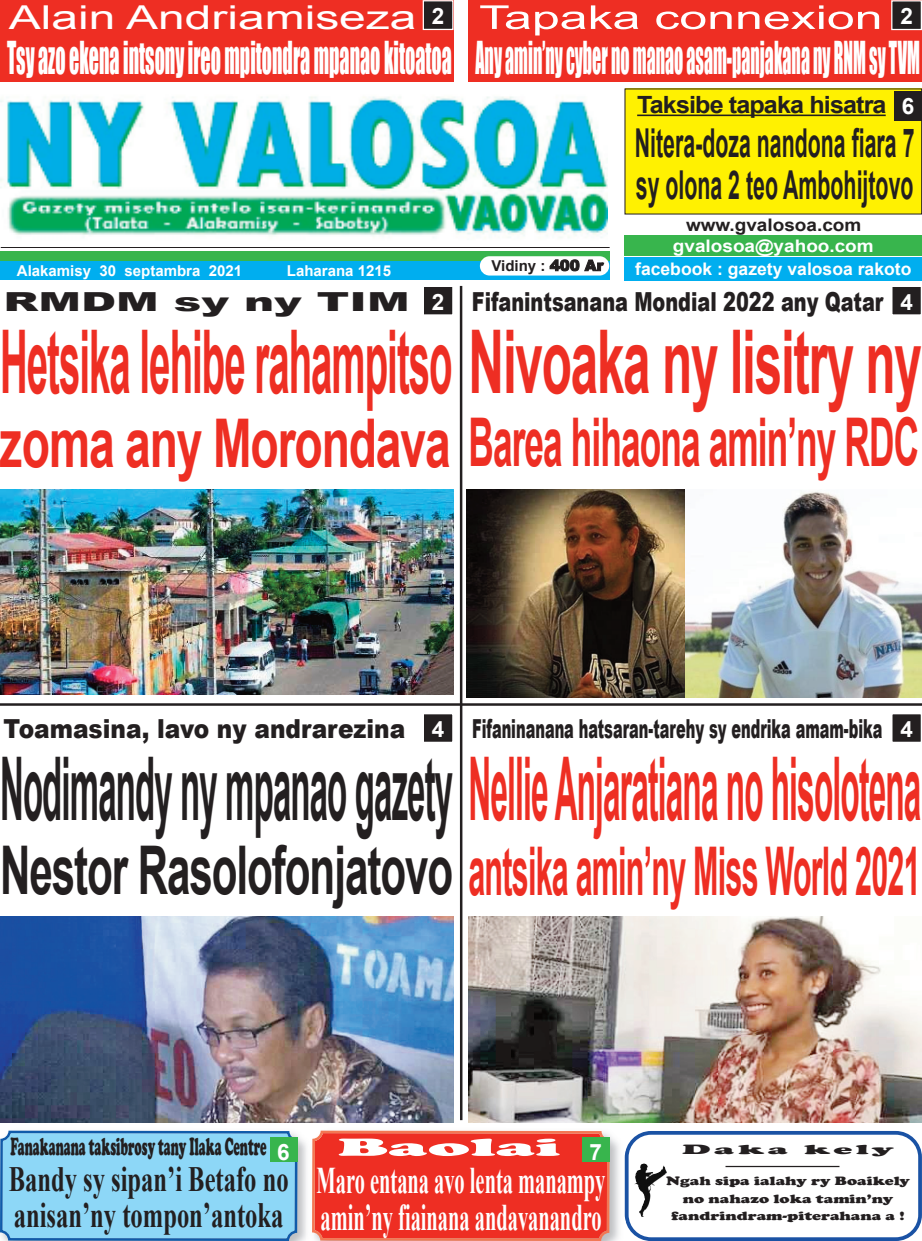
<style>
.page{position:relative;width:922px;height:1241px;background:#fff}
.page>*{position:absolute;margin:0;border:0;box-sizing:border-box;transform-origin:0 0}
.t1{font:700 88px "Arial";letter-spacing:-.025em;color:#ee2e23;scale:.36 1}
.t2{font:700 88px "Arial";letter-spacing:-.025em;color:#ee2e23;scale:.44 1}
.t3{font:700 67.25px "Arial";letter-spacing:-.025em;color:#ee2e23;scale:.45 1}
.t4{font:700 67.25px "Arial";letter-spacing:-.025em;color:#ee2e23;scale:.69 1}
.t5{font:41.62px "Impact";color:#fff;scale:.43 1}
.t6{font:41.62px "Impact";color:#fff;scale:.48 1}
.t7{font:700 39.75px/42.1px "Arial";color:#231f20;scale:.54 1}
.t8{font:700 37.5px/37.5px "Times New Roman";color:#fff;scale:.54 1}
.t9{font:700 35.5px/35.5px "Times New Roman";color:#231f20;scale:.69 1}
.t10{font:32.88px "Arial";color:#fff;scale:1.46 1}
.t11{font:32.88px "Arial";color:#fff;scale:1.52 1}
.t12{font:900 26.25px "Arial";color:#231f20;scale:.55 1}
.t13{font:900 26.25px "Arial";color:#231f20;scale:.73 1}
.t14{font:900 26.25px "Arial";color:#231f20;scale:.89 1}
.t15{font:900 26.25px "Arial";color:#231f20;scale:1.72 1}
.t16{font:900 25.62px "Cooper";color:#fff;scale:2.74 1}
.t17{font:900 25.5px "Cooper";color:#231f20;scale:.48 1}
.t18{font:700 23.75px "Arial";letter-spacing:-.035em;color:#231f20;scale:1.06 1}
.t19{font:700 22.5px "Arial";color:#fff}
.t20{font:700 17.25px "Arial";color:#fff}
.t21{font:700 17.25px "Arial";color:#fff;scale:1.1 1}
.t22{font:700 17.25px "Arial";color:#231f20;scale:1.1 1}
.t23{font:700 15px "Arial";color:#fff}
.t24{font:700 15px "Arial";color:#231f20}
.t25{font:900 13.62px "Cooper";letter-spacing:.1em;color:#231f20;scale:2.61 1}
.t26{font:900 12.5px/17.5px "Cooper";color:#231f20;text-align:center;scale:1.35 1}
.s1{font-weight:900}
.s2{color:#231f20}
</style>
<div class="page">
<div style="left:624px;top:89px;width:297px;height:125px;background:#fff101"></div>
<hr style="left:637px;top:114px;width:248px;height:2px;background:#231f20">
<div style="left:894px;top:91px;width:27px;height:29px;background:#231f20"></div>
<div style="left:0;top:251px;width:609px;height:18px;background:#38b54d"></div>
<img style="left:0;top:96px;width:607px;height:142px">
<div style="left:0;top:262px;width:609px;height:18px;background:#00aeef"></div>
<hr style="left:1px;top:247px;width:608px;height:1px;background:#231f20">
<div style="left:624px;top:235px;width:297px;height:21px;background:#38b54d"></div>
<div style="left:624px;top:258px;width:297px;height:23px;background:#00aeef"></div>
<div style="left:0;top:0;width:453px;height:82px;background:#ee2e23"></div>
<div style="left:480px;top:256px;width:129px;height:19px;background:#fff;border-radius:10px"></div>
<div style="left:424px;top:1px;width:28px;height:28px;background:#231f20"></div>
<div style="left:422px;top:0;width:31px;height:30px;border:1px solid #fff"></div>
<div style="left:468px;top:0;width:453px;height:82px;background:#ee2e23"></div>
<div style="left:892px;top:1px;width:28px;height:28px;background:#231f20"></div>
<div style="left:890px;top:0;width:31px;height:30px;border:1px solid #fff"></div>
<svg style="left:625px;top:1131px;width:296px;height:109px"></svg>
<img style="left:634px;top:1162px;width:32px;height:55px">
<img style="left:297px;top:1135px;width:323px;height:105px">
<img style="left:624px;top:1154px;width:1px;height:63px">
<svg style="left:313px;top:1130px;width:296px;height:110px;background:#ee3528"></svg>
<div style="left:581px;top:1136px;width:28px;height:25px;background:#38b54d"></div>
<img style="left:306px;top:1135px;width:7px;height:105px">
<img style="left:312px;top:1138px;width:1px;height:94px">
<svg style="left:0;top:1130px;width:297px;height:110px;background:#88d0f2"></svg>
<div style="left:270px;top:1136px;width:27px;height:25px;background:#38b54d"></div>
<hr style="left:725px;top:1165px;width:114px;height:1px;background:#231f20">
<hr style="left:459px;top:286px;width:3px;height:833px;background:#231f20">
<div style="left:424px;top:714px;width:28px;height:27px;background:#231f20"></div>
<div style="left:422px;top:713px;width:31px;height:29px;border:1px solid #fff"></div>
<img style="left:0;top:916px;width:453px;height:205px">
<div style="left:892px;top:287px;width:28px;height:27px;background:#231f20"></div>
<div style="left:891px;top:286px;width:30px;height:29px;border:1px solid #fff"></div>
<img style="left:466px;top:489px;width:455px;height:208px">
<div style="left:424px;top:287px;width:28px;height:27px;background:#231f20"></div>
<div style="left:422px;top:286px;width:31px;height:29px;border:1px solid #fff"></div>
<img style="left:0;top:489px;width:453px;height:205px">
<div style="left:892px;top:714px;width:28px;height:27px;background:#231f20"></div>
<div style="left:891px;top:713px;width:30px;height:29px;border:1px solid #fff"></div>
<img style="left:468px;top:916px;width:453px;height:205px">
<hr style="left:0;top:703px;width:921px;height:2px;background:#231f20">
<h3 class="t10" style="left:9px;top:-1px;width:280px">Alain Andriamiseza</h3>
<h3 class="t19" style="left:900px;top:4px;width:14px">2</h3>
<h3 class="t5" style="left:475px;top:32px;width:1034px">Any amin’ny cyber no manao asam-panjakana ny RNM sy TVM</h3>
<h3 class="t11" style="left:479px;top:-1px;width:267px">Tapaka connexion</h3>
<h3 class="t19" style="left:431px;top:4px;width:14px">2</h3>
<h3 class="t6" style="left:7px;top:32px;width:928px">Tsy azo ekena intsony ireo mpitondra mpanao kitoatoa</h3>
<h3 class="t18" style="left:637px;top:91px;width:237px">Taksibe tapaka hisatra</h3>
<h3 class="t7" style="left:634px;top:122px;width:519px">Nitera-doza nandona fiara 7 sy olona 2 teo Ambohijtovo</h3>
<h3 class="t19" style="left:901px;top:93px;width:14px">6</h3>
<h3 class="t22" style="left:685px;top:215px;width:161px">www.gvalosoa.com</h3>
<p class="t23" style="left:17px;top:263px;width:227px">Alakamisy 30 septambra 2021</p>
<p class="t23" style="left:287px;top:263px;width:106px">Laharana 1215</p>
<h3 class="t21" style="left:672px;top:237px;width:184px">gvalosoa@yahoo.com</h3>
<p class="t24" style="left:491px;top:257px;width:113px">Vidiny : <span class="s1">400 Ar</span></p>
<h3 class="t20" style="left:635px;top:259px;width:278px">facebook : gazety valosoa rakoto</h3>
<h3 class="t13" style="left:472px;top:282px;width:565px">Fifanintsanana Mondial 2022 any Qatar</h3>
<h1 class="t2" style="left:0;top:313px;width:2095px">Hetsika lehibe rahampitso Nivoaka ny lisitry ny</h1>
<h3 class="t15" style="left:4px;top:282px;width:237px">RMDM sy ny TIM</h3>
<h3 class="t19" style="left:432px;top:289px;width:14px">2</h3>
<h3 class="t19" style="left:900px;top:289px;width:14px">4</h3>
<h2 class="t4" style="left:0;top:405px;width:1333px">zoma any Morondava Barea hihaona amin’ny RDC</h2>
<h3 class="t12" style="left:472px;top:709px;width:747px">Fifaninanana hatsaran-tarehy sy endrika amam-bika</h3>
<h3 class="t14" style="left:4px;top:709px;width:453px">Toamasina, lavo ny andrarezina</h3>
<h1 class="t1" style="left:0;top:740px;width:2559px"><span class="s2">Nodimandy ny mpanao gazety</span> Ne lie Anjaratiana no hisolotena</h1>
<h3 class="t19" style="left:432px;top:716px;width:14px">4</h3>
<h3 class="t19" style="left:900px;top:716px;width:14px">4</h3>
<h2 class="t3" style="left:0;top:833px;width:2046px"><span class="s2">Nestor Rasolofonjatovo</span> antsika amin’ny Miss World 2021</h2>
<h3 class="t17" style="left:10px;top:1131px;width:583px">Fanakanana taksibrosy tany Ilaka Centre <sub>6</sub></h3>
<h3 class="t9" style="left:9px;top:1161px;width:407px">Bandy sy sipan’i Betafo no anisan’ny tompon’antoka</h3>
<h3 class="t16" style="left:338px;top:1131px;width:98px">Baolai <sub>7</sub></h3>
<h3 class="t8" style="left:316px;top:1160px;width:536px">Maro entana avo lenta manampy amin’ny fiainana andavanandro</h3>
<p class="t25" style="left:682px;top:1140px;width:83px">Daka kely</p>
<p class="t26" style="left:666px;top:1172px;width:182px">Ngah sipa ialahy ry Boaikely no nahazo loka tamin’ny fandrindram-piterahana a !</p>
</div>
